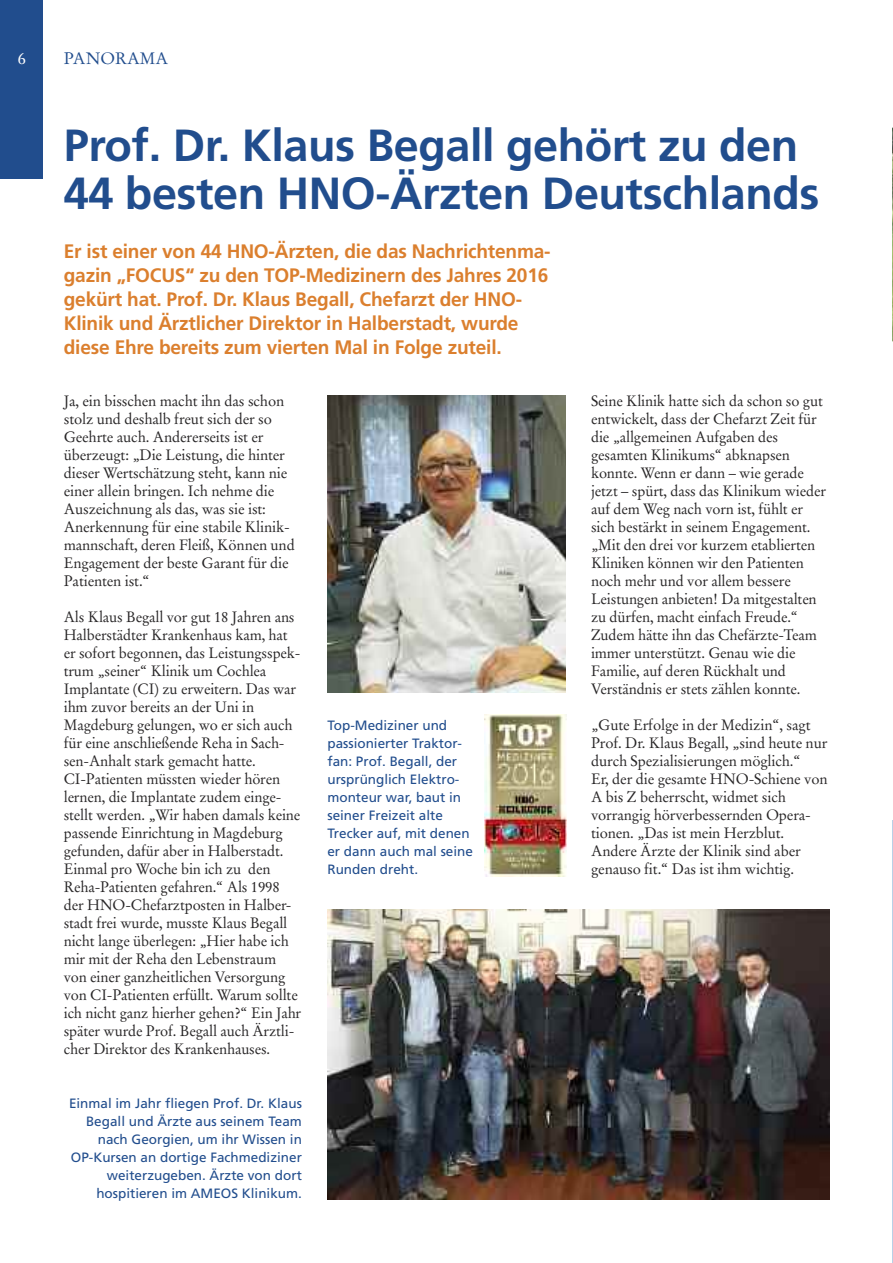
<style>
.page{position:relative;width:893px;height:1263px;background:#fff}
.page>*{position:absolute;margin:0;border:0;box-sizing:border-box;transform-origin:0 0}
.t1{font:700 45px/48px "Frutiger LT Pro";letter-spacing:-.01em;color:#214d8d}
.t2{font:700 19.5px/24px "Frutiger LT Pro";letter-spacing:-.01em;color:#db7f2e}
.t3{font:16.5px "Stempel Garamond LT Pro";color:#214d8d}
.t4{font:16.5px "Stempel Garamond LT Pro";color:#fff}
.t5{font:15px/18px "Stempel Garamond LT Pro";letter-spacing:-.01em;color:#272526}
.t6{font:13.5px/18px "Frutiger LT Pro";color:#214d8d;text-align:right}
</style>
<div class="page">
<img style="left:892px;top:128px;width:1px;height:213px">
<hr style="left:892px;top:820px;width:1px;height:443px;background:#bad0e7">
<div style="left:0;top:0;width:43px;height:179px;background:#214d8d"></div>
<img style="left:327px;top:396px;width:239px;height:296px">
<img style="left:327px;top:909px;width:502px;height:290px">
<img style="left:484px;top:714px;width:83px;height:162px">
<p class="t4" style="left:18px;top:52px;width:10px">6</p>
<p class="t3" style="left:64px;top:52px;width:106px">PANORAMA</p>
<h1 class="t1" style="left:64px;top:126px;width:757px">Prof. Dr. Klaus Begall gehört zu den<br>44 besten HNO-Ärzten Deutschlands</h1>
<p class="t2" style="left:64px;top:241px;width:488px">Er ist einer von 44 HNO-Ärzten, die das Nachrichtenma&shy;gazin „FOCUS“ zu den TOP-Medizinern des Jahres 2016 gekürt hat. Prof. Dr. Klaus Begall, Chefarzt der HNO-Klinik und Ärztlicher Direktor in Halberstadt, wurde diese Ehre bereits zum vierten Mal in Folge zuteil.</p>
<p class="t5" style="left:64px;top:394px;width:233px">Ja, ein bisschen macht ihn das schon stolz und deshalb freut sich der so Geehrte auch. Andererseits ist er überzeugt: „Die Leistung, die hinter dieser Wertschätzung steht, kann nie einer allein bringen. Ich nehme die Auszeichnung als das, was sie ist:<br>Anerkennung für eine stabile Klinik&shy;mannschaft, deren Fleiß, Können und Engagement der beste Garant für die Patienten ist.“</p>
<p class="t5" style="left:64px;top:610px;width:239px">Als Klaus Begall vor gut 18 Jahren ans Halberstädter Krankenhaus kam, hat er sofort begonnen, das Leistungsspek&shy;trum „seiner“ Klinik um Cochlea Implantate (CI) zu erweitern. Das war ihm zuvor bereits an der Uni in Magdeburg gelungen, wo er sich auch für eine anschließende Reha in Sach&shy;sen-Anhalt stark gemacht hatte.<br>CI-Patienten müssten wieder hören lernen, die Implantate zudem einge&shy;stellt werden. „Wir haben damals keine passende Einrichtung in Magdeburg gefunden, dafür aber in Halberstadt.<br>Einmal pro Woche bin ich zu den Reha-Patienten gefahren.“ Als 1998 der HNO-Chefarztposten in Halber&shy;stadt frei wurde, musste Klaus Begall nicht lange überlegen: „Hier habe ich mir mit der Reha den Lebenstraum von einer ganzheitlichen Versorgung von CI-Patienten erfüllt. Warum sollte ich nicht ganz hierher gehen?“ Ein Jahr später wurde Prof. Begall auch Ärztli&shy;cher Direktor des Krankenhauses.</p>
<p class="t6" style="left:69px;top:1095px;width:234px">Einmal im Jahr fliegen Prof. Dr. Klaus Begall und Ärzte aus seinem Team nach Georgien, um ihr Wissen in OP-Kursen an dortige Fachmediziner weiterzugeben. Ärzte von dort hospitieren im AMEOS Klinikum.</p>
<p class="t6" style="left:327px;top:717px;width:147px;text-align:left">Top-Mediziner und passionierter Traktor&shy;fan: Prof. Begall, der ursprünglich Elektro&shy;monteur war, baut in seiner Freizeit alte<br>Trecker auf, mit denen er dann auch mal seine<br>Runden dreht.</p>
<p class="t5" style="left:591px;top:394px;width:236px">Seine Klinik hatte sich da schon so gut entwickelt, dass der Chefarzt Zeit für die „allgemeinen Aufgaben des gesamten Klinikums“ abknapsen konnte. Wenn er dann – wie gerade jetzt – spürt, dass das Klinikum wieder auf dem Weg nach vorn ist, fühlt er sich bestärkt in seinem Engagement. „Mit den drei vor kurzem etablierten Kliniken können wir den Patienten noch mehr und vor allem bessere Leistungen anbieten! Da mitgestalten zu dürfen, macht einfach Freude.“ Zudem hätte ihn das Chefärzte-Team immer unterstützt. Genau wie die Familie, auf deren Rückhalt und Verständnis er stets zählen konnte.</p>
<p class="t5" style="left:591px;top:718px;width:238px">„Gute Erfolge in der Medizin“, sagt Prof. Dr. Klaus Begall, „sind heute nur durch Spezialisierungen möglich.“<br>Er, der die gesamte HNO-Schiene von A bis Z beherrscht, widmet sich vorrangig hörverbessernden Opera&shy;tionen. „Das ist mein Herzblut.<br>Andere Ärzte der Klinik sind aber genauso fit.“ Das ist ihm wichtig.</p>
</div>
